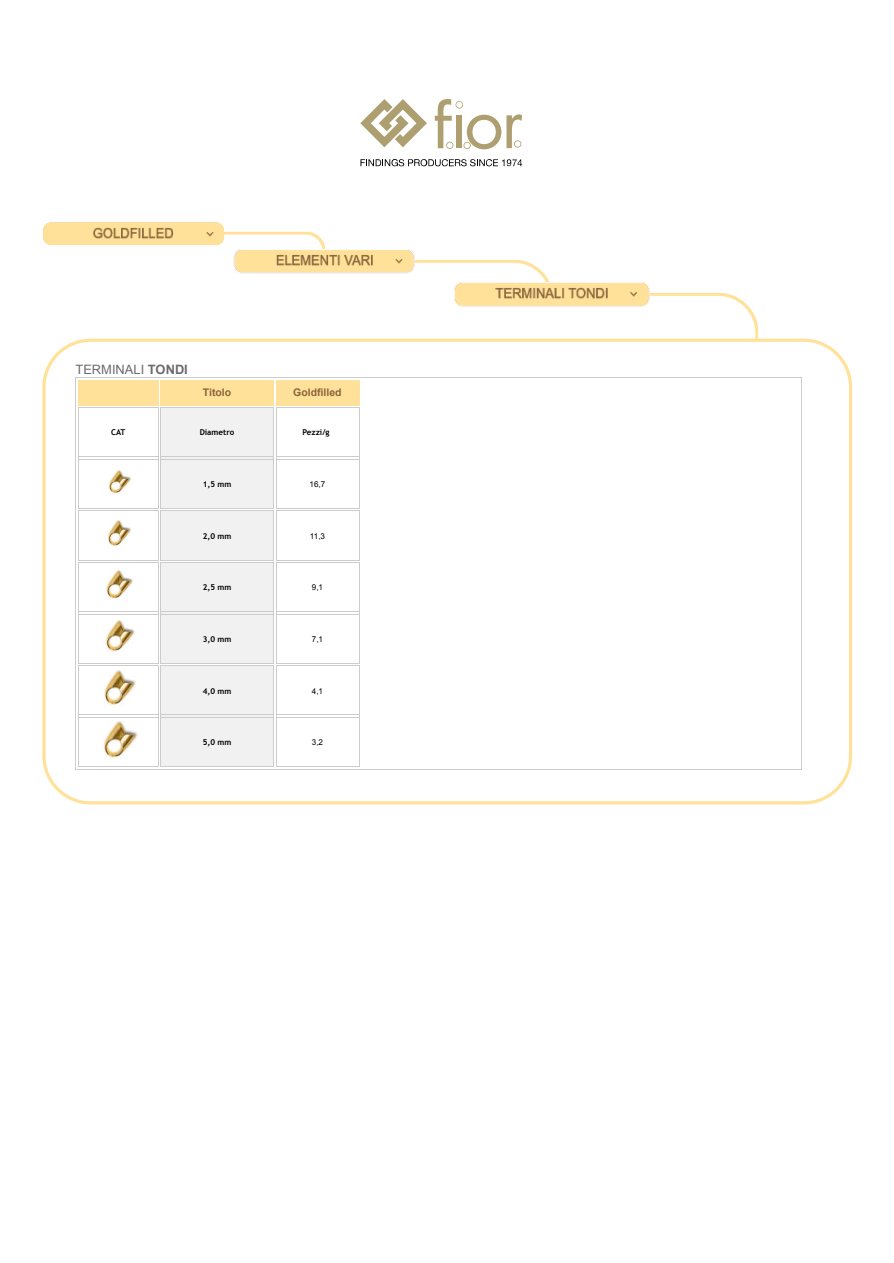
<style>
.page{position:relative;width:894px;height:1263px;background:#fff}
.page>*{position:absolute;margin:0;border:0;box-sizing:border-box;transform-origin:0 0}
.t1{font:12.9px "Arial";color:#6b6b6b}
.t2{font:700 10.5px "Arial";color:#8c6239}
.t3{font:700 8.1px "Trebuchet MS";color:#000}
.t4{font:8.1px "Arial";color:#000}
.s1{font-weight:700}
</style>
<div class="page">
<div style="left:43px;top:222px;width:181px;height:23px;background:#ffe199;border-radius:8px"></div>
<img style="left:43px;top:222px;width:181px;height:22px">
<svg style="left:42px;top:339px;width:809px;height:465px"></svg>
<hr style="left:75px;top:377px;width:726px;height:1px;background:#ccc">
<hr style="left:75px;top:769px;width:726px;height:1px;background:#ccc">
<hr style="left:75px;top:377px;width:1px;height:392px;background:#ccc">
<hr style="left:801px;top:377px;width:1px;height:392px;background:#ccc">
<div style="left:78px;top:380px;width:80px;height:26px;background:#ffe199"></div>
<div style="left:160px;top:380px;width:114px;height:26px;background:#ffe199"></div>
<div style="left:275px;top:380px;width:84px;height:26px;background:#ffe199"></div>
<div style="left:361px;top:380px;width:438px;height:387px;background:#fff"></div>
<hr style="left:78px;top:407px;width:80px;height:1px;background:#ccc">
<hr style="left:78px;top:456px;width:80px;height:1px;background:#ccc">
<hr style="left:78px;top:407px;width:1px;height:50px;background:#ccc">
<hr style="left:158px;top:407px;width:1px;height:50px;background:#ccc">
<div style="left:160px;top:407px;width:114px;height:50px;background:#f1f1f1"></div>
<hr style="left:160px;top:407px;width:114px;height:1px;background:#ccc">
<hr style="left:160px;top:456px;width:114px;height:1px;background:#ccc">
<hr style="left:160px;top:407px;width:1px;height:50px;background:#ccc">
<hr style="left:273px;top:407px;width:1px;height:50px;background:#ccc">
<hr style="left:275px;top:407px;width:84px;height:1px;background:#ccc">
<hr style="left:275px;top:456px;width:84px;height:1px;background:#ccc">
<hr style="left:275px;top:407px;width:1px;height:50px;background:#ccc">
<hr style="left:359px;top:407px;width:1px;height:50px;background:#ccc">
<hr style="left:78px;top:459px;width:80px;height:1px;background:#ccc">
<hr style="left:78px;top:508px;width:80px;height:1px;background:#ccc">
<hr style="left:78px;top:459px;width:1px;height:50px;background:#ccc">
<hr style="left:158px;top:459px;width:1px;height:50px;background:#ccc">
<div style="left:160px;top:459px;width:114px;height:50px;background:#f1f1f1"></div>
<hr style="left:160px;top:459px;width:114px;height:1px;background:#ccc">
<hr style="left:160px;top:508px;width:114px;height:1px;background:#ccc">
<hr style="left:160px;top:459px;width:1px;height:50px;background:#ccc">
<hr style="left:273px;top:459px;width:1px;height:50px;background:#ccc">
<hr style="left:275px;top:459px;width:84px;height:1px;background:#ccc">
<hr style="left:275px;top:508px;width:84px;height:1px;background:#ccc">
<hr style="left:275px;top:459px;width:1px;height:50px;background:#ccc">
<hr style="left:359px;top:459px;width:1px;height:50px;background:#ccc">
<hr style="left:78px;top:510px;width:80px;height:1px;background:#ccc">
<hr style="left:78px;top:560px;width:80px;height:1px;background:#ccc">
<hr style="left:78px;top:510px;width:1px;height:50px;background:#ccc">
<hr style="left:158px;top:510px;width:1px;height:50px;background:#ccc">
<div style="left:160px;top:510px;width:114px;height:50px;background:#f1f1f1"></div>
<hr style="left:160px;top:510px;width:114px;height:1px;background:#ccc">
<hr style="left:160px;top:560px;width:114px;height:1px;background:#ccc">
<hr style="left:160px;top:510px;width:1px;height:50px;background:#ccc">
<hr style="left:273px;top:510px;width:1px;height:50px;background:#ccc">
<hr style="left:275px;top:510px;width:84px;height:1px;background:#ccc">
<hr style="left:275px;top:560px;width:84px;height:1px;background:#ccc">
<hr style="left:275px;top:510px;width:1px;height:50px;background:#ccc">
<hr style="left:359px;top:510px;width:1px;height:50px;background:#ccc">
<hr style="left:78px;top:562px;width:80px;height:1px;background:#ccc">
<hr style="left:78px;top:611px;width:80px;height:1px;background:#ccc">
<hr style="left:78px;top:562px;width:1px;height:50px;background:#ccc">
<hr style="left:158px;top:562px;width:1px;height:50px;background:#ccc">
<div style="left:160px;top:562px;width:114px;height:50px;background:#f1f1f1"></div>
<hr style="left:160px;top:562px;width:114px;height:1px;background:#ccc">
<hr style="left:160px;top:611px;width:114px;height:1px;background:#ccc">
<hr style="left:160px;top:562px;width:1px;height:50px;background:#ccc">
<hr style="left:273px;top:562px;width:1px;height:50px;background:#ccc">
<hr style="left:275px;top:562px;width:84px;height:1px;background:#ccc">
<hr style="left:275px;top:611px;width:84px;height:1px;background:#ccc">
<hr style="left:275px;top:562px;width:1px;height:50px;background:#ccc">
<hr style="left:359px;top:562px;width:1px;height:50px;background:#ccc">
<hr style="left:78px;top:614px;width:80px;height:1px;background:#ccc">
<hr style="left:78px;top:663px;width:80px;height:1px;background:#ccc">
<hr style="left:78px;top:614px;width:1px;height:50px;background:#ccc">
<hr style="left:158px;top:614px;width:1px;height:50px;background:#ccc">
<div style="left:160px;top:614px;width:114px;height:50px;background:#f1f1f1"></div>
<hr style="left:160px;top:614px;width:114px;height:1px;background:#ccc">
<hr style="left:160px;top:663px;width:114px;height:1px;background:#ccc">
<hr style="left:160px;top:614px;width:1px;height:50px;background:#ccc">
<hr style="left:273px;top:614px;width:1px;height:50px;background:#ccc">
<hr style="left:275px;top:614px;width:84px;height:1px;background:#ccc">
<hr style="left:275px;top:663px;width:84px;height:1px;background:#ccc">
<hr style="left:275px;top:614px;width:1px;height:50px;background:#ccc">
<hr style="left:359px;top:614px;width:1px;height:50px;background:#ccc">
<hr style="left:78px;top:665px;width:80px;height:1px;background:#ccc">
<hr style="left:78px;top:714px;width:80px;height:1px;background:#ccc">
<hr style="left:78px;top:665px;width:1px;height:50px;background:#ccc">
<hr style="left:158px;top:665px;width:1px;height:50px;background:#ccc">
<div style="left:160px;top:665px;width:114px;height:50px;background:#f1f1f1"></div>
<hr style="left:160px;top:665px;width:114px;height:1px;background:#ccc">
<hr style="left:160px;top:714px;width:114px;height:1px;background:#ccc">
<hr style="left:160px;top:665px;width:1px;height:50px;background:#ccc">
<hr style="left:273px;top:665px;width:1px;height:50px;background:#ccc">
<hr style="left:275px;top:665px;width:84px;height:1px;background:#ccc">
<hr style="left:275px;top:714px;width:84px;height:1px;background:#ccc">
<hr style="left:275px;top:665px;width:1px;height:50px;background:#ccc">
<hr style="left:359px;top:665px;width:1px;height:50px;background:#ccc">
<hr style="left:78px;top:717px;width:80px;height:1px;background:#ccc">
<hr style="left:78px;top:766px;width:80px;height:1px;background:#ccc">
<hr style="left:78px;top:717px;width:1px;height:50px;background:#ccc">
<hr style="left:158px;top:717px;width:1px;height:50px;background:#ccc">
<div style="left:160px;top:717px;width:114px;height:50px;background:#f1f1f1"></div>
<hr style="left:160px;top:717px;width:114px;height:1px;background:#ccc">
<hr style="left:160px;top:766px;width:114px;height:1px;background:#ccc">
<hr style="left:160px;top:717px;width:1px;height:50px;background:#ccc">
<hr style="left:273px;top:717px;width:1px;height:50px;background:#ccc">
<hr style="left:275px;top:717px;width:84px;height:1px;background:#ccc">
<hr style="left:275px;top:766px;width:84px;height:1px;background:#ccc">
<hr style="left:275px;top:717px;width:1px;height:50px;background:#ccc">
<hr style="left:359px;top:717px;width:1px;height:50px;background:#ccc">
<img style="left:105px;top:470px;width:26px;height:26px">
<img style="left:104px;top:521px;width:28px;height:27px">
<img style="left:103px;top:571px;width:30px;height:31px">
<img style="left:101px;top:621px;width:34px;height:34px">
<img style="left:100px;top:671px;width:37px;height:37px">
<img style="left:98px;top:721px;width:40px;height:40px">
<svg style="left:434px;top:99px;width:88px;height:50px"></svg>
<svg style="left:360px;top:99px;width:67px;height:48px"></svg>
<svg style="left:360px;top:159px;width:162px;height:7px"></svg>
<svg style="left:176px;top:231px;width:582px;height:110px"></svg>
<img style="left:455px;top:283px;width:193px;height:22px">
<h1 class="t1" style="left:75px;top:365px;width:114px">TERMINALI <span class="s1">TONDI</span></h1>
<p class="t2" style="left:203px;top:389px;width:30px">Titolo</p>
<p class="t2" style="left:293px;top:389px;width:50px">Goldfilled</p>
<p class="t3" style="left:111px;top:429px;width:16px">CAT</p>
<p class="t3" style="left:200px;top:429px;width:36px">Diametro</p>
<p class="t3" style="left:302px;top:429px;width:29px">Pezzi/g</p>
<p class="t3" style="left:203px;top:481px;width:30px">1,5 mm</p>
<p class="t4" style="left:309px;top:481px;width:17px">16,7</p>
<p class="t3" style="left:203px;top:533px;width:30px">2,0 mm</p>
<p class="t4" style="left:310px;top:533px;width:17px">11,3</p>
<p class="t3" style="left:203px;top:584px;width:30px">2,5 mm</p>
<p class="t4" style="left:312px;top:584px;width:13px">9,1</p>
<p class="t3" style="left:203px;top:636px;width:30px">3,0 mm</p>
<p class="t4" style="left:312px;top:636px;width:13px">7,1</p>
<p class="t3" style="left:203px;top:688px;width:30px">4,0 mm</p>
<p class="t4" style="left:312px;top:688px;width:13px">4,1</p>
<p class="t3" style="left:203px;top:739px;width:30px">5,0 mm</p>
<p class="t4" style="left:312px;top:739px;width:13px">3,2</p>
</div>
